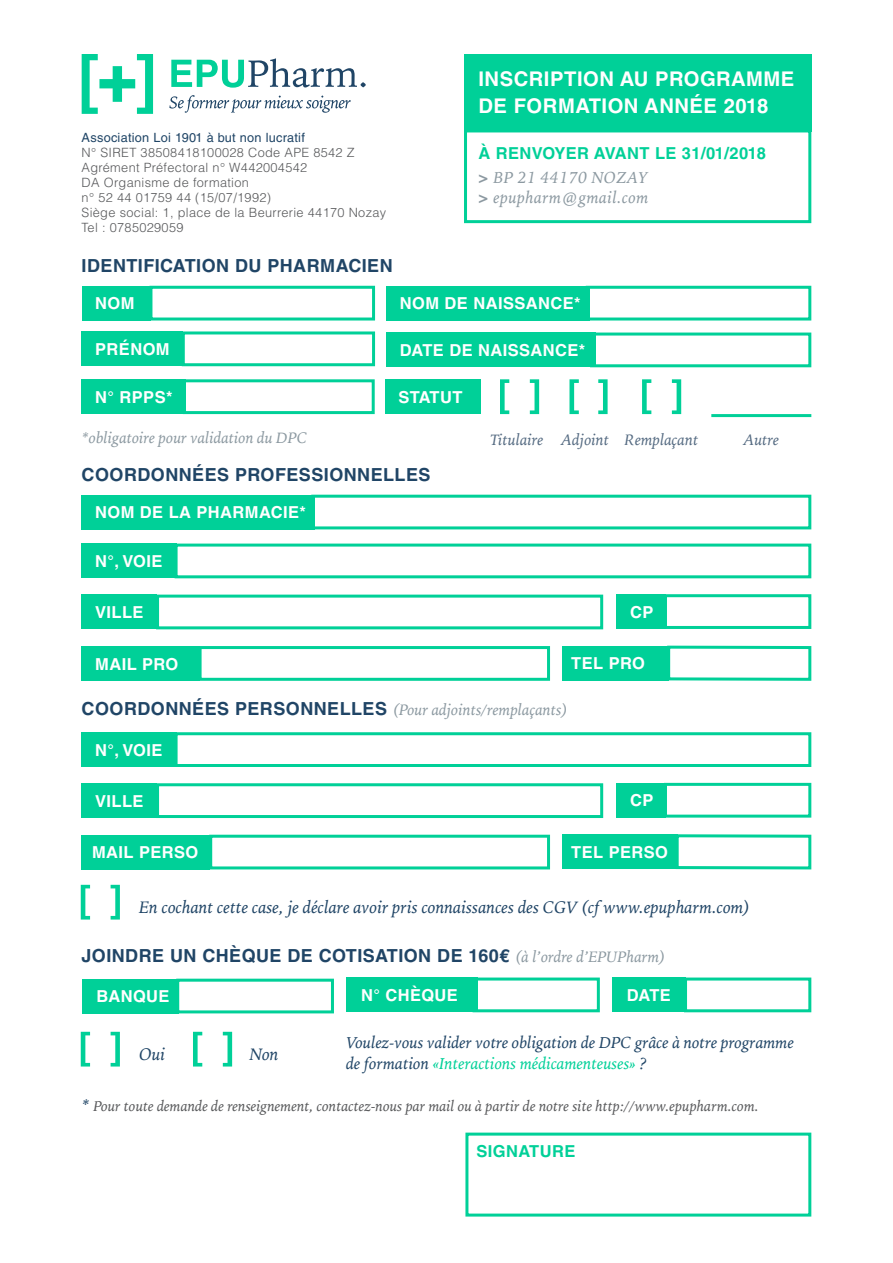
<style>
.page{position:relative;width:893px;height:1263px;background:#fff}
.page>*{position:absolute;margin:0;border:0;box-sizing:border-box;transform-origin:0 0}
.t1{font:700 20.25px/26.1px "Helvetica LT Std";letter-spacing:.025em;color:#fff}
.t2{font:700 18px "Helvetica LT Std";letter-spacing:.025em;color:#204566}
.t3{font:italic 17.25px "Iowan Old Style";color:#204566}
.t4{font:700 16.5px "Helvetica LT Std";letter-spacing:.025em;color:#fff}
.t5{font:italic 16.5px/21.1px "Iowan Old Style";color:#204566}
.t6{font:700 16.5px "Helvetica LT Std";letter-spacing:.025em;color:#00d098}
.t7{font:italic 16.5px/19.8px "Iowan Old Style";letter-spacing:.025em;color:#8c99a1}
.t8{font:italic 15.75px "Iowan Old Style";color:#8c99a1}
.t9{font:italic 15.75px "Iowan Old Style";color:#556b82}
.t10{font:italic 14.85px "Iowan Old Style";color:#58595b}
.t11{font:300 12.75px/15px "Helvetica LT Std";letter-spacing:.025em;color:#58595b}
.t12{font:12.75px "Helvetica LT Std";letter-spacing:.02em;color:#204566}
.s1{font-family:"Helvetica LT Std";font-weight:700;font-style:normal}
.s2{font-family:"Helvetica LT Std";font-weight:700;font-style:normal;font-size:18px;color:#204566}
.s3{font-family:"Iowan Old Style";font-weight:400;font-style:italic;font-size:15.75px;color:#8c99a1}
.s4{color:#00d098}
.s5{font-size:17.25px;color:#204566}
</style>
<div class="page">
<div style="left:82px;top:286px;width:69px;height:34px;background:#00d098"></div>
<div style="left:386px;top:286px;width:204px;height:34px;background:#00d098"></div>
<div style="left:82px;top:495px;width:233px;height:34px;background:#00d098"></div>
<div style="left:149px;top:286px;width:226px;height:34px;border:3px solid #00d098"></div>
<div style="left:586px;top:286px;width:225px;height:34px;border:3px solid #00d098"></div>
<div style="left:311px;top:495px;width:500px;height:34px;border:3px solid #00d098"></div>
<div style="left:182px;top:331px;width:193px;height:35px;border:3px solid #00d098"></div>
<div style="left:175px;top:544px;width:636px;height:34px;border:3px solid #00d098"></div>
<div style="left:175px;top:732px;width:636px;height:35px;border:3px solid #00d098"></div>
<div style="left:664px;top:594px;width:147px;height:35px;border:3px solid #00d098"></div>
<div style="left:664px;top:783px;width:147px;height:35px;border:3px solid #00d098"></div>
<svg style="left:666px;top:645px;width:146px;height:36px"></svg>
<svg style="left:676px;top:834px;width:136px;height:36px"></svg>
<div style="left:183px;top:379px;width:192px;height:35px;border:3px solid #00d098"></div>
<div style="left:156px;top:595px;width:447px;height:34px;border:3px solid #00d098"></div>
<div style="left:156px;top:783px;width:447px;height:35px;border:3px solid #00d098"></div>
<div style="left:199px;top:646px;width:351px;height:35px;border:3px solid #00d098"></div>
<div style="left:209px;top:835px;width:341px;height:34px;border:3px solid #00d098"></div>
<div style="left:82px;top:331px;width:101px;height:35px;background:#00d098"></div>
<div style="left:82px;top:544px;width:95px;height:34px;background:#00d098"></div>
<div style="left:82px;top:732px;width:95px;height:35px;background:#00d098"></div>
<div style="left:616px;top:594px;width:50px;height:35px;background:#00d098"></div>
<div style="left:616px;top:783px;width:50px;height:35px;background:#00d098"></div>
<div style="left:562px;top:646px;width:107px;height:34px;background:#00d098"></div>
<div style="left:562px;top:834px;width:115px;height:35px;background:#00d098"></div>
<div style="left:82px;top:379px;width:104px;height:35px;background:#00d098"></div>
<div style="left:385px;top:379px;width:95px;height:35px;background:#00d098"></div>
<div style="left:82px;top:595px;width:75px;height:34px;background:#00d098"></div>
<div style="left:82px;top:783px;width:75px;height:35px;background:#00d098"></div>
<div style="left:82px;top:646px;width:118px;height:35px;background:#00d098"></div>
<div style="left:82px;top:835px;width:128px;height:34px;background:#00d098"></div>
<div style="left:465px;top:1132px;width:346px;height:84px;border:3px solid #00d098"></div>
<div style="left:176px;top:979px;width:158px;height:34px;border:3px solid #00d098"></div>
<div style="left:82px;top:979px;width:97px;height:34px;background:#00d098"></div>
<div style="left:472px;top:977px;width:128px;height:35px;border:3px solid #00d098"></div>
<div style="left:346px;top:977px;width:131px;height:35px;background:#00d098"></div>
<div style="left:684px;top:977px;width:127px;height:35px;border:3px solid #00d098"></div>
<div style="left:612px;top:977px;width:74px;height:35px;background:#00d098"></div>
<div style="left:590px;top:333px;width:221px;height:34px;border:3px solid #00d098"></div>
<div style="left:386px;top:333px;width:210px;height:34px;background:#00d098"></div>
<svg style="left:500px;top:379px;width:9px;height:35px"></svg>
<svg style="left:569px;top:379px;width:10px;height:35px"></svg>
<svg style="left:642px;top:379px;width:9px;height:35px"></svg>
<svg style="left:530px;top:379px;width:9px;height:35px"></svg>
<svg style="left:598px;top:379px;width:10px;height:35px"></svg>
<svg style="left:672px;top:379px;width:9px;height:35px"></svg>
<svg style="left:82px;top:54px;width:71px;height:60px"></svg>
<svg style="left:169px;top:95px;width:182px;height:18px"></svg>
<svg style="left:171px;top:58px;width:195px;height:30px"></svg>
<hr style="left:711px;top:414px;width:100px;height:3px;background:#00d098">
<div style="left:464px;top:129px;width:347px;height:94px;border:3px solid #00d098"></div>
<div style="left:464px;top:54px;width:347px;height:78px;background:#00d098"></div>
<svg style="left:81px;top:885px;width:9px;height:34px"></svg>
<svg style="left:81px;top:1032px;width:9px;height:34px"></svg>
<svg style="left:193px;top:1032px;width:9px;height:34px"></svg>
<svg style="left:111px;top:885px;width:9px;height:34px"></svg>
<svg style="left:111px;top:1032px;width:9px;height:34px"></svg>
<svg style="left:223px;top:1032px;width:9px;height:34px"></svg>
<p class="t12" style="left:82px;top:130px;width:225px">Association Loi 1901 à but non lucratif</p>
<p class="t11" style="left:82px;top:145px;width:306px">N° SIRET 38508418100028 Code APE 8542 Z<br>Agrément Préfectoral n° W442004542<br>DA Organisme de formation<br>n° 52 44 01759 44 (15/07/1992)<br>Siège social: 1, place de la Beurrerie 44170 Nozay<br>Tel : 0785029059</p>
<h1 class="t1" style="left:478px;top:66px;width:317px">INSCRIPTION AU PROGRAMME<br>DE FORMATION ANNÉE 2018</h1>
<p class="t6" style="left:478px;top:143px;width:30px">À RENVO</p>
<p class="t6" style="left:554px;top:143px;width:52px">YER AVANT</p>
<p class="t6" style="left:655px;top:143px;width:112px">LE 31/01/2018</p>
<p class="t7" style="left:478px;top:167px;width:172px"><span class="s1">&gt;</span> BP 21 44170 NOZAY <span class="s1">&gt;</span> epupharm@gmail.com</p>
<h2 class="t2" style="left:82px;top:255px;width:313px">IDENTIFICATION DU PHARMACIEN</h2>
<p class="t4" style="left:95px;top:293px;width:41px">NOM</p>
<p class="t4" style="left:400px;top:293px;width:182px">NOM DE NAISSANCE*</p>
<p class="t4" style="left:95px;top:339px;width:76px">PRÉNOM</p>
<p class="t4" style="left:400px;top:340px;width:187px">DATE DE NAISSANCE*</p>
<p class="t4" style="left:95px;top:387px;width:79px">N° RPPS*</p>
<p class="t4" style="left:399px;top:387px;width:65px">STATUT</p>
<p class="t8" style="left:82px;top:424px;width:227px">*obligatoire pour validation du DPC</p>
<h2 class="t2" style="left:82px;top:464px;width:350px">COORDONNÉES PROFESSIONNELLES</h2>
<p class="t4" style="left:95px;top:502px;width:212px">NOM DE LA PHARMACIE*</p>
<p class="t4" style="left:95px;top:551px;width:69px">N°, VOIE</p>
<p class="t4" style="left:95px;top:602px;width:50px">VILLE</p>
<p class="t4" style="left:95px;top:654px;width:85px">MAIL PRO</p>
<p class="t9" style="left:490px;top:426px;width:55px">Titulaire</p>
<p class="t9" style="left:561px;top:426px;width:139px">Adjoint Remplaçant</p>
<p class="t9" style="left:743px;top:426px;width:37px">Autre</p>
<p class="t4" style="left:630px;top:602px;width:25px">CP</p>
<p class="t4" style="left:571px;top:653px;width:75px">TEL PRO</p>
<p class="t8" style="left:82px;top:696px;width:488px"><span class="s2">COORDONNÉES PERSONNELLES</span> (Pour adjoints/remplaçants)</p>
<p class="t4" style="left:95px;top:740px;width:69px">N°, VOIE</p>
<p class="t4" style="left:95px;top:791px;width:50px">VILLE</p>
<p class="t4" style="left:92px;top:842px;width:108px">MAIL PERSO</p>
<p class="t4" style="left:630px;top:790px;width:25px">CP</p>
<p class="t4" style="left:571px;top:842px;width:98px">TEL PERSO</p>
<h3 class="t3" style="left:139px;top:891px;width:613px">En cochant cette case, je déclare avoir pris connaissances des CGV (cf www.epupharm.com)</h3>
<h2 class="t2" style="left:82px;top:944px;width:586px">JOINDRE UN CHÈQUE DE COTISATION DE 160€ <span class="s3">(à l’ordre d’EPUPharm)</span></h2>
<p class="t4" style="left:97px;top:986px;width:74px">BANQUE</p>
<p class="t4" style="left:361px;top:985px;width:98px">N° CHÈQUE</p>
<p class="t4" style="left:627px;top:985px;width:46px">DATE</p>
<h3 class="t3" style="left:139px;top:1039px;width:28px">Oui</h3>
<h3 class="t3" style="left:250px;top:1039px;width:30px">Non</h3>
<p class="t5" style="left:346px;top:1031px;width:449px">Voulez-vous valider votre obligation de DPC grâce à notre programme de formation <span class="s4">«Interactions médicamenteuses»</span> ?</p>
<p class="t10" style="left:82px;top:1093px;width:679px"><span class="s5">*</span> Pour toute demande de renseignement, contactez-nous par mail ou à partir de notre site http://www.epupharm.com.</p>
<p class="t6" style="left:476px;top:1141px;width:100px">SIGNATURE</p>
</div>
